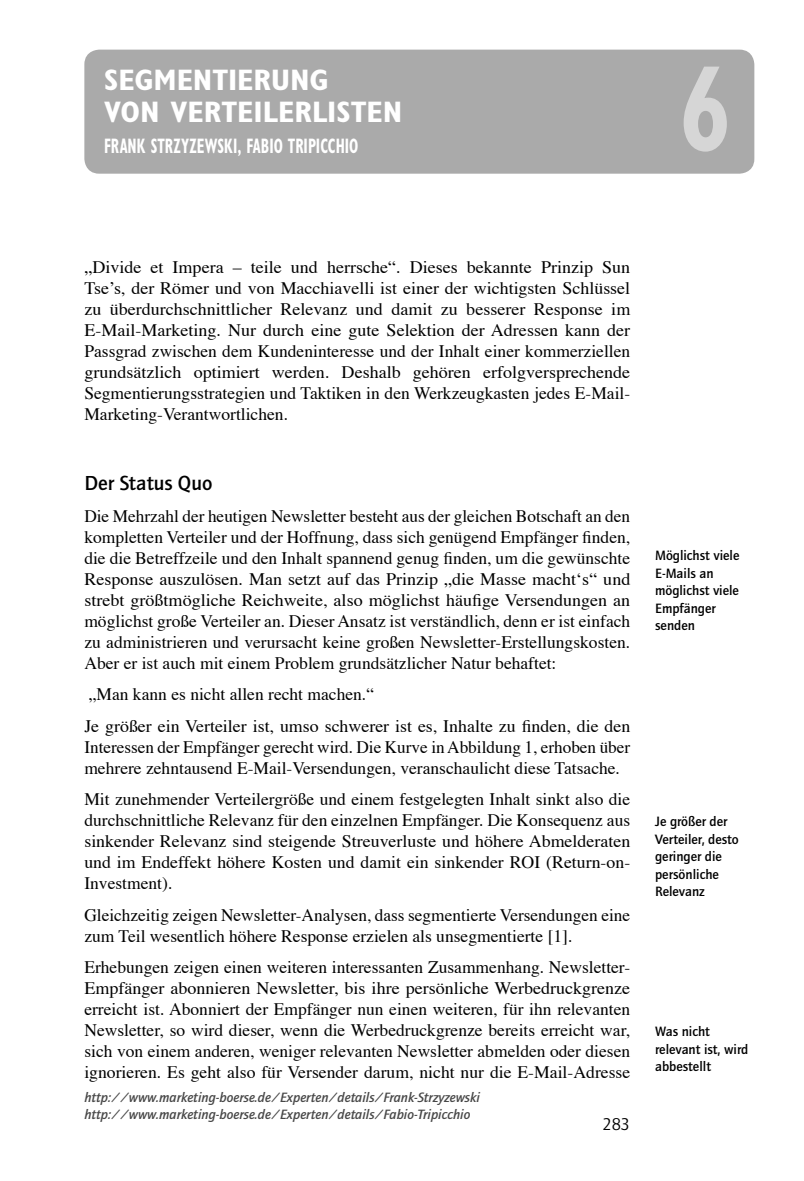
<style>
.page{position:relative;width:804px;height:1181px;background:#fff}
.page>*{position:absolute;margin:0;border:0;box-sizing:border-box;transform-origin:0 0}
.QUELLEN_LITERATUR{font:700 condensed 121.27px "Gill Sans";color:#d6d6d6;scale:.79 1}
.t1{font:700 condensed 29.75px "Gill Sans";color:#fff;scale:1.07 1}
.t2{font:700 condensed 21px "Gill Sans";color:#fff;scale:.71 1}
.H1_Absatz{font:500 21px "Quay Sans EF";color:#000}
.BROTTEXT{font:17.5px/21px "Times";color:#000;text-align:justify}
.t3{font:17.5px "Quay Sans";color:#000}
.MARGINALIE{font:500 14px/17.5px "Quay Sans EF";color:#000}
.t4{font:italic 500 14px "Quay Sans EF";color:#484848}
</style>
<div class="page">
<div style="left:84px;top:50px;width:670px;height:124px;background:#aaa"></div>
<p class="t1" style="left:104px;top:62px;width:211px">SEGMENTIERUNG</p>
<p class="t1" style="left:104px;top:94px;width:280px">VON VERTEILERLISTEN</p>
<p class="t2" style="left:104px;top:134px;width:359px">FRANK STRZYZEWSKI, FABIO TRIPICCHIO</p>
<p class="QUELLEN_LITERATUR" style="left:680px;top:37px;width:65px">6</p>
<p class="BROTTEXT" style="left:84px;top:255px;width:547px">„Divide et Impera – teile und herrsche“. Dieses bekannte Prinzip Sun Tse’s, der Römer und von Macchiavelli ist einer der wichtigsten Schlüssel zu überdurchschnittlicher Relevanz und damit zu besserer Response im E-Mail-Marketing. Nur durch eine gute Selektion der Adressen kann der Passgrad zwischen dem Kundeninteresse und der Inhalt einer kommerziellen grundsätzlich optimiert werden. Deshalb gehören erfolgversprechende Segmentierungsstrategien und Taktiken in den Werkzeugkasten jedes E-Mail-Marketing-Verantwortlichen.</p>
<p class="H1_Absatz" style="left:84px;top:471px;width:130px">Der Status Quo</p>
<p class="BROTTEXT" style="left:84px;top:504px;width:547px">Die Mehrzahl der heutigen Newsletter besteht aus der gleichen Botschaft an den kompletten Verteiler und der Hoffnung, dass sich genügend Empfänger finden, die die Betreffzeile und den Inhalt spannend genug finden, um die gewünschte Response auszulösen. Man setzt auf das Prinzip „die Masse macht‘s“ und strebt größtmögliche Reichweite, also möglichst häufige Versendungen an möglichst große Verteiler an. Dieser Ansatz ist verständlich, denn er ist einfach zu administrieren und verursacht keine großen Newsletter-Erstellungskosten.<br>Aber er ist auch mit einem Problem grundsätzlicher Natur behaftet:</p>
<p class="BROTTEXT" style="left:89px;top:682px;width:287px">„Man kann es nicht allen recht machen.“</p>
<p class="BROTTEXT" style="left:84px;top:714px;width:547px">Je größer ein Verteiler ist, umso schwerer ist es, Inhalte zu finden, die den Interessen der Empfänger gerecht wird. Die Kurve in Abbildung 1, erhoben über mehrere zehntausend E-Mail-Versendungen, veranschaulicht diese Tatsache.</p>
<p class="BROTTEXT" style="left:84px;top:787px;width:547px">Mit zunehmender Verteilergröße und einem festgelegten Inhalt sinkt also die durchschnittliche Relevanz für den einzelnen Empfänger. Die Konsequenz aus sinkender Relevanz sind steigende Streuverluste und höhere Abmelderaten und im Endeffekt höhere Kosten und damit ein sinkender ROI (Return-on-Investment).</p>
<p class="BROTTEXT" style="left:84px;top:903px;width:547px">Gleichzeitig zeigen Newsletter-Analysen, dass segmentierte Versendungen eine zum Teil wesentlich höhere Response erzielen als unsegmentierte [1].</p>
<p class="BROTTEXT" style="left:84px;top:955px;width:547px">Erhebungen zeigen einen weiteren interessanten Zusammenhang. Newsletter-Empfänger abonnieren Newsletter, bis ihre persönliche Werbedruckgrenze erreicht ist. Abonniert der Empfänger nun einen weiteren, für ihn relevanten Newsletter, so wird dieser, wenn die Werbedruckgrenze bereits erreicht war, sich von einem anderen, weniger relevanten Newsletter abmelden oder diesen ignorieren. Es geht also für Versender darum, nicht nur die E-Mail-Adresse</p>
<p class="t3" style="left:602px;top:1114px;width:29px">283</p>
<p class="t4" style="left:84px;top:1089px;width:397px">http://www.marketing-boerse.de/Experten/details/Frank-Strzyzewski</p>
<p class="t4" style="left:84px;top:1106px;width:387px">http://www.marketing-boerse.de/Experten/details/Fabio-Tripicchio</p>
<p class="MARGINALIE" style="left:655px;top:547px;width:86px">Möglichst viele<br>E-Mails an möglichst viele<br>Empfänger senden</p>
<p class="MARGINALIE" style="left:655px;top:813px;width:85px">Je größer der<br>Verteiler, desto geringer die persönliche<br>Relevanz</p>
<p class="MARGINALIE" style="left:655px;top:1023px;width:95px">Was nicht relevant ist, wird abbestellt</p>
</div>
